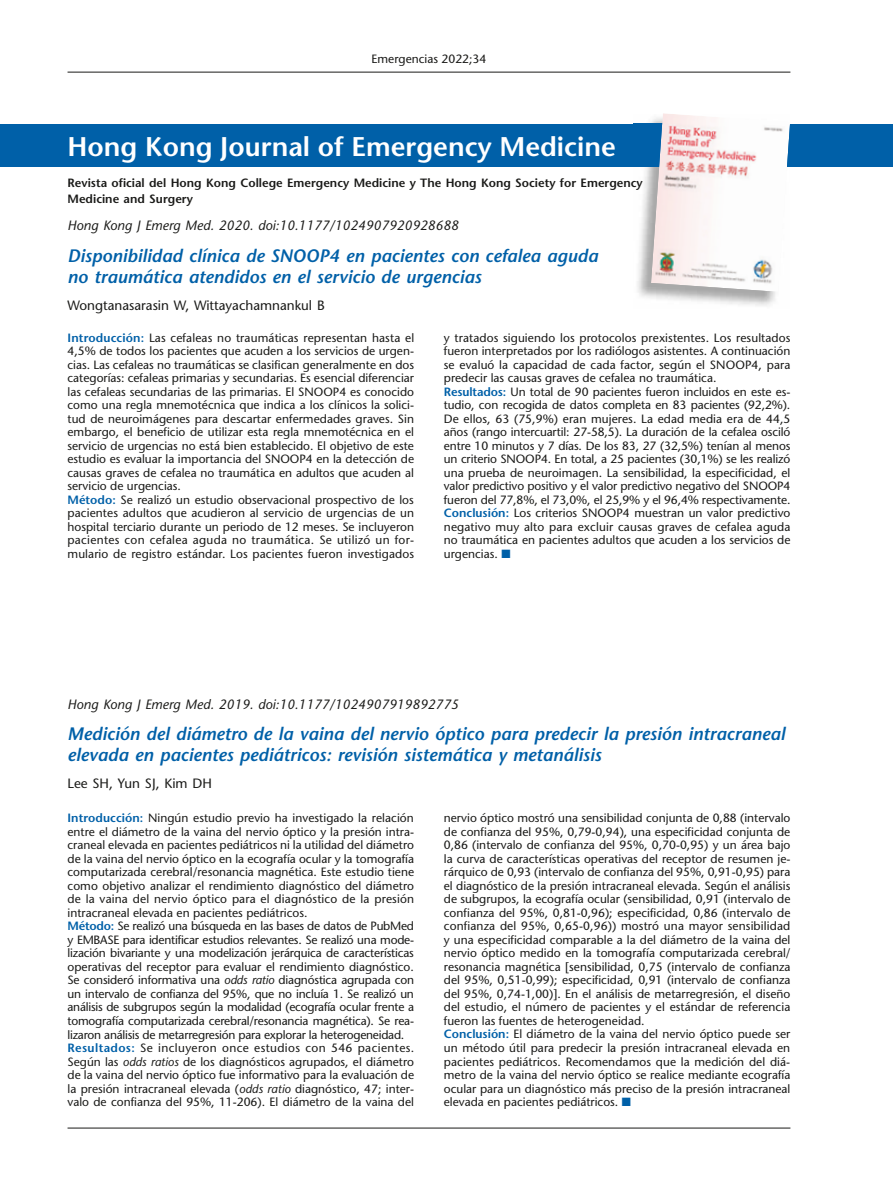
<style>
.page{position:relative;width:893px;height:1191px;background:#fff}
.page>*{position:absolute;margin:0;border:0;box-sizing:border-box;transform-origin:0 0}
.t1{font:600 27px "Stone Sans";color:#fff}
.t2{font:italic 600 18px/21px "Stone Sans";color:#0060a8}
.t3{font:italic 13.5px "Stone Sans";color:#1a1a18}
.t4{font:13.5px "Stone Sans";color:#1a1a18}
.t5{font:12px/13.5px "Stone Sans";color:#1a1a18}
.t6{font:600 12px/16.5px "Stone Sans";color:#1a1a18}
.s1{font-weight:600;color:#0060a8}
.s2{color:#0060a8}
.s3{font-style:italic}
</style>
<div class="page">
<hr style="left:68px;top:1127px;width:722px;height:1px;background:#1a1a18">
<hr style="left:68px;top:72px;width:722px;height:1px;background:#1a1a18">
<div style="left:4px;top:124px;width:889px;height:42px;background:#0060a8"></div>
<img style="left:634px;top:122px;width:142px;height:184px">
<img style="left:634px;top:124px;width:17px;height:42px">
<img style="left:651px;top:113px;width:139px;height:179px">
<hr style="left:0;top:124px;width:4px;height:42px;background:#0060a8">
<p class="t5" style="left:372px;top:53px;width:116px">Emergencias 2022;34</p>
<h1 class="t1" style="left:68px;top:133px;width:550px">Hong Kong Journal of Emergency Medicine</h1>
<p class="t6" style="left:68px;top:175px;width:577px">Revista oficial del Hong Kong College Emergency Medicine y The Hong Kong Society for Emergency<br>Medicine and Surgery</p>
<p class="t3" style="left:68px;top:219px;width:393px">Hong Kong J Emerg Med. 2020. doi:10.1177/1024907920928688</p>
<h2 class="t2" style="left:68px;top:246px;width:532px">Disponibilidad clínica de SNOOP4 en pacientes con cefalea aguda no traumática atendidos en el servicio de urgencias</h2>
<p class="t4" style="left:68px;top:298px;width:259px">Wongtanasarasin W, Wittayachamnankul B</p>
<p class="t5" style="left:68px;top:331px;width:348px"><span class="s1">Introducción:</span> Las cefaleas no traumáticas representan hasta el 4,5% de todos los pacientes que acuden a los servicios de urgen&shy;cias. Las cefaleas no traumáticas se clasifican generalmente en dos categorías: cefaleas primarias y secundarias. Es esencial diferenciar las cefaleas secundarias de las primarias. El SNOOP4 es conocido como una regla mnemotécnica que indica a los clínicos la solici&shy;tud de neuroimágenes para descartar enfermedades graves. Sin embargo, el beneficio de utilizar esta regla mnemotécnica en el servicio de urgencias no está bien establecido. El objetivo de este estudio es evaluar la importancia del SNOOP4 en la detección de causas graves de cefalea no traumática en adultos que acuden al servicio de urgencias.<br><span class="s1">Método:</span> Se realizó un estudio observacional prospectivo de los pacientes adultos que acudieron al servicio de urgencias de un hospital terciario durante un periodo de 12 meses. Se incluyeron pacientes con cefalea aguda no traumática. Se utilizó un for&shy;mulario de registro estándar. Los pacientes fueron investigados</p>
<p class="t5" style="left:444px;top:331px;width:348px">y tratados siguiendo los protocolos prexistentes. Los resultados fueron interpretados por los radiólogos asistentes. A continuación se evaluó la capacidad de cada factor, según el SNOOP4, para predecir las causas graves de cefalea no traumática.<br><span class="s1">Resultados:</span> Un total de 90 pacientes fueron incluidos en este es&shy;tudio, con recogida de datos completa en 83 pacientes (92,2%).<br>De ellos, 63 (75,9%) eran mujeres. La edad media era de 44,5 años (rango intercuartil: 27-58,5). La duración de la cefalea osciló entre 10 minutos y 7 días. De los 83, 27 (32,5%) tenían al menos un criterio SNOOP4. En total, a 25 pacientes (30,1%) se les realizó una prueba de neuroimagen. La sensibilidad, la especificidad, el valor predictivo positivo y el valor predictivo negativo del SNOOP4 fueron del 77,8%, el 73,0%, el 25,9% y el 96,4% respectivamente.<br><span class="s1">Conclusión:</span> Los criterios SNOOP4 muestran un valor predictivo negativo muy alto para excluir causas graves de cefalea aguda no traumática en pacientes adultos que acuden a los servicios de urgencias. <span class="s2">■</span></p>
<p class="t3" style="left:68px;top:697px;width:393px">Hong Kong J Emerg Med. 2019. doi:10.1177/1024907919892775</p>
<h2 class="t2" style="left:68px;top:724px;width:719px">Medición del diámetro de la vaina del nervio óptico para predecir la presión intracraneal elevada en pacientes pediátricos: revisión sistemática y metanálisis</h2>
<p class="t4" style="left:68px;top:777px;width:146px">Lee SH, Yun SJ, Kim DH</p>
<p class="t5" style="left:68px;top:812px;width:348px"><span class="s1">Introducción:</span> Ningún estudio previo ha investigado la relación entre el diámetro de la vaina del nervio óptico y la presión intra&shy;craneal elevada en pacientes pediátricos ni la utilidad del diámetro de la vaina del nervio óptico en la ecografía ocular y la tomografía computarizada cerebral/resonancia magnética. Este estudio tiene como objetivo analizar el rendimiento diagnóstico del diámetro de la vaina del nervio óptico para el diagnóstico de la presión intracraneal elevada en pacientes pediátricos.<br><span class="s1">Método:</span> Se realizó una búsqueda en las bases de datos de PubMed y EMBASE para identificar estudios relevantes. Se realizó una mode&shy;lización bivariante y una modelización jerárquica de características operativas del receptor para evaluar el rendimiento diagnóstico.<br>Se consideró informativa una <span class="s3">odds ratio</span> diagnóstica agrupada con un intervalo de confianza del 95%, que no incluía 1. Se realizó un análisis de subgrupos según la modalidad (ecografía ocular frente a tomografía computarizada cerebral/resonancia magnética). Se rea&shy;lizaron análisis de metarregresión para explorar la heterogeneidad.<br><span class="s1">Resultados:</span> Se incluyeron once estudios con 546 pacientes.<br>Según las <span class="s3">odds ratios</span> de los diagnósticos agrupados, el diámetro de la vaina del nervio óptico fue informativo para la evaluación de la presión intracraneal elevada (<span class="s3">odds ratio</span> diagnóstico, 47; inter&shy;valo de confianza del 95%, 11-206). El diámetro de la vaina del</p>
<p class="t5" style="left:444px;top:812px;width:348px">nervio óptico mostró una sensibilidad conjunta de 0,88 (intervalo de confianza del 95%, 0,79-0,94), una especificidad conjunta de 0,86 (intervalo de confianza del 95%, 0,70-0,95) y un área bajo la curva de características operativas del receptor de resumen je&shy;rárquico de 0,93 (intervalo de confianza del 95%, 0,91-0,95) para el diagnóstico de la presión intracraneal elevada. Según el análisis de subgrupos, la ecografía ocular (sensibilidad, 0,91 (intervalo de confianza del 95%, 0,81-0,96); especificidad, 0,86 (intervalo de confianza del 95%, 0,65-0,96)) mostró una mayor sensibilidad y una especificidad comparable a la del diámetro de la vaina del nervio óptico medido en la tomografía computarizada cerebral/ resonancia magnética [sensibilidad, 0,75 (intervalo de confianza del 95%, 0,51-0,99); especificidad, 0,91 (intervalo de confianza del 95%, 0,74-1,00)]. En el análisis de metarregresión, el diseño del estudio, el número de pacientes y el estándar de referencia fueron las fuentes de heterogeneidad.<br><span class="s1">Conclusión:</span> El diámetro de la vaina del nervio óptico puede ser un método útil para predecir la presión intracraneal elevada en pacientes pediátricos. Recomendamos que la medición del diá&shy;metro de la vaina del nervio óptico se realice mediante ecografía ocular para un diagnóstico más preciso de la presión intracraneal elevada en pacientes pediátricos. <span class="s2">■</span></p>
</div>
